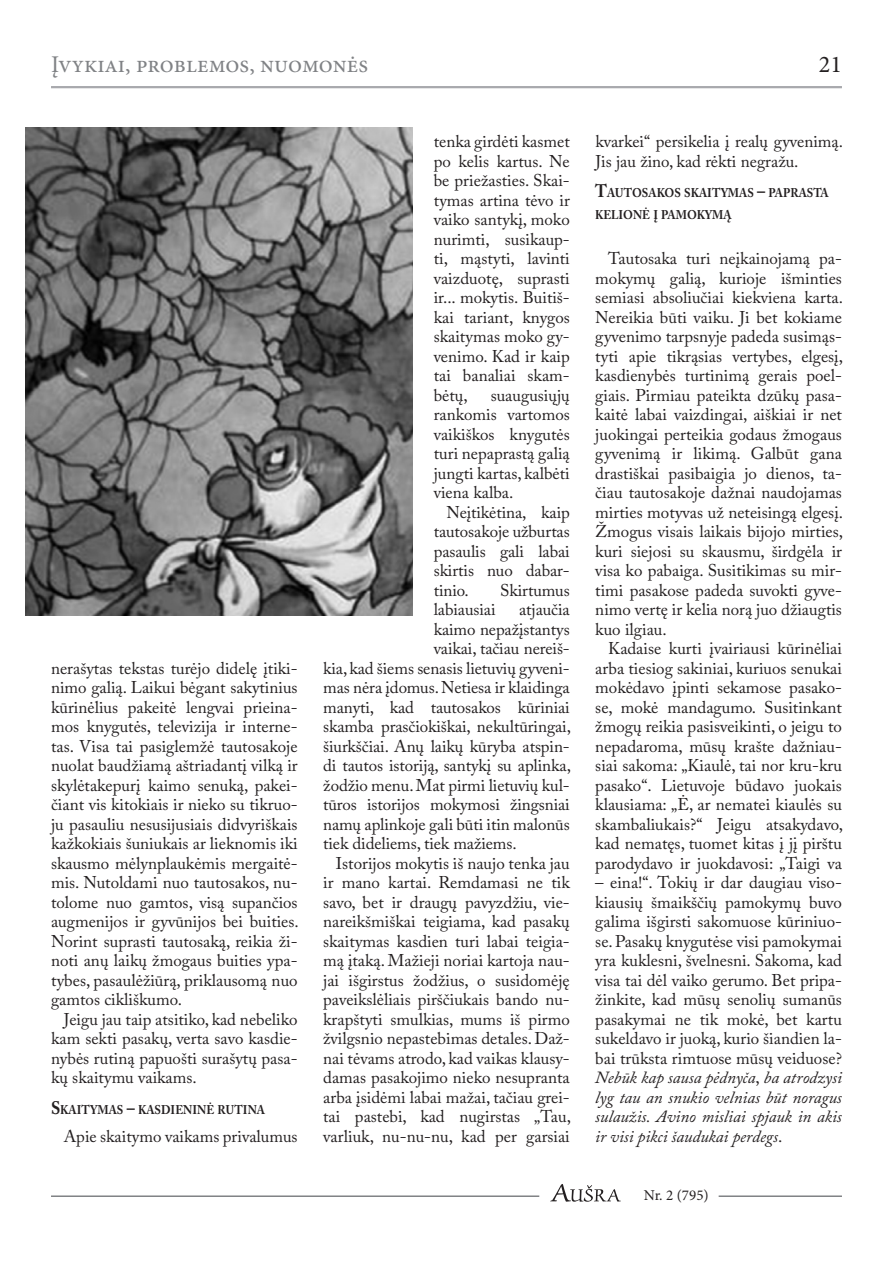
<style>
.page{position:relative;width:893px;height:1263px;background:#fff}
.page>*{position:absolute;margin:0;border:0;box-sizing:border-box;transform-origin:0 0}
.t1{font:24px "Minion Pro";color:#808285}
.t2{font:24px "Minion Pro";color:#231f20}
.t3{font:16.95px/19.5px "Adobe Caslon Pro";letter-spacing:-.005em;color:#231f20;text-align:justify}
.t4{font:16.95px "Adobe Caslon Pro";letter-spacing:-.035em;color:#231f20}
.t5{font:15px "Minion Pro";color:#231f20}
.t6{font:700 12.6px/21.6px "Adobe Caslon Pro";color:#231f20;scale:.9 1}
.s1{font-size:18px}
.s2{font-style:italic}
</style>
<div class="page">
<svg style="left:550px;top:1184px;width:71px;height:18px"></svg>
<hr style="left:51px;top:86px;width:791px;height:2px;background:#a8a9ad">
<hr style="left:719px;top:1195px;width:123px;height:2px;background:#808285">
<hr style="left:51px;top:1195px;width:488px;height:2px;background:#808285">
<img style="left:26px;top:128px;width:386px;height:487px">
<h1 class="t1" style="left:51px;top:48px;width:319px">Įvykiai, problemos, nuomonės</h1>
<h1 class="t2" style="left:819px;top:48px;width:25px">21</h1>
<p class="t3" style="left:51px;top:658px;width:249px">nerašytas tekstas turėjo didelę įtiki&shy;nimo galią. Laikui bėgant sakytinius kūrinėlius pakeitė lengvai prieina&shy;mos knygutės, televizija ir interne&shy;tas. Visa tai pasiglemžė tautosakoje nuolat baudžiamą aštriadantį vilką ir skylėtakepurį kaimo senuką, pakei&shy;čiant vis kitokiais ir nieko su tikruo&shy;ju pasauliu nesusijusiais didvyriškais kažkokiais šuniukais ar lieknomis iki skausmo mėlynplaukėmis mergaitė&shy;mis. Nutoldami nuo tautosakos, nu&shy;tolome nuo gamtos, visą supančios augmenijos ir gyvūnijos bei buities.<br>Norint suprasti tautosaką, reikia ži&shy;noti anų laikų žmogaus buities ypa&shy;tybes, pasaulėžiūrą, priklausomą nuo gamtos cikliškumo.</p>
<p class="t3" style="left:51px;top:1009px;width:248px;text-indent:13px">Jeigu jau taip atsitiko, kad nebeliko kam sekti pasakų, verta savo kasdie&shy;nybės rutiną papuošti surašytų pasa&shy;kų skaitymu vaikams.</p>
<p class="t6" style="left:51px;top:1099px;width:239px"><span class="s1">S</span>KAITYMAS <span class="s1">–</span> KASDIENINĖ RUTINA</p>
<p class="t3" style="left:64px;top:1126px;width:235px">Apie skaitymo vaikams privalumus</p>
<p class="t3" style="left:434px;top:131px;width:138px">tenka girdėti kasmet po kelis kartus. Ne be priežasties. Skai&shy;tymas artina tėvo ir vaiko santykį, moko nurimti, susikaup&shy;ti, mąstyti, lavinti vaizduotę, suprasti ir... mokytis. Buitiš&shy;kai tariant, knygos skaitymas moko gy&shy;venimo. Kad ir kaip tai banaliai skam&shy;bėtų,</p>
<p class="t3" style="left:434px;top:385px;width:138px;text-indent:57px">suaugusiųjų rankomis vartomos vaikiškos knygutės turi nepaprastą galią jungti kartas, kalbėti viena kalba.</p>
<p class="t3" style="left:434px;top:502px;width:138px;text-indent:13px">Neįtikėtina, kaip tautosakoje užburtas pasaulis gali labai skirtis nuo dabar&shy;tinio.</p>
<p class="t3" style="left:500px;top:580px;width:71px">Skirtumus</p>
<p class="t3" style="left:434px;top:599px;width:63px">labiausiai</p>
<p class="t3" style="left:519px;top:599px;width:52px">atjaučia</p>
<p class="t3" style="left:434px;top:619px;width:138px">kaimo nepažįstantys</p>
<p class="t3" style="left:434px;top:638px;width:138px">vaikai, tačiau nereiš-</p>
<p class="t3" style="left:323px;top:658px;width:248px">kia, kad šiems senasis lietuvių gyveni-</p>
<p class="t3" style="left:323px;top:677px;width:248px">mas nėra įdomus. Netiesa ir klaidinga</p>
<p class="t3" style="left:323px;top:697px;width:248px">manyti, kad tautosakos kūriniai</p>
<p class="t4" style="left:323px;top:716px;width:249px">skamba prasčiokiškai, nekultūringai,</p>
<p class="t3" style="left:323px;top:736px;width:248px">šiurkščiai. Anų laikų kūryba atspin-</p>
<p class="t3" style="left:323px;top:755px;width:249px">di tautos istoriją, santykį su aplinka,</p>
<p class="t3" style="left:323px;top:775px;width:248px">žodžio menu. Mat pirmi lietuvių kul-</p>
<p class="t3" style="left:323px;top:794px;width:248px">tūros istorijos mokymosi žingsniai</p>
<p class="t3" style="left:323px;top:814px;width:248px">namų aplinkoje gali būti itin malonūs</p>
<p class="t3" style="left:323px;top:833px;width:195px">tiek dideliems, tiek mažiems.</p>
<p class="t3" style="left:336px;top:853px;width:235px">Istorijos mokytis iš naujo tenka jau</p>
<p class="t3" style="left:323px;top:872px;width:249px">ir mano kartai. Remdamasi ne tik</p>
<p class="t3" style="left:323px;top:892px;width:248px">savo, bet ir draugų pavyzdžiu, vie-</p>
<p class="t3" style="left:323px;top:911px;width:248px">nareikšmiškai teigiama, kad pasakų</p>
<p class="t3" style="left:323px;top:931px;width:248px">skaitymas kasdien turi labai teigia-</p>
<p class="t3" style="left:323px;top:950px;width:248px">mą įtaką. Mažieji noriai kartoja nau-</p>
<p class="t3" style="left:323px;top:970px;width:248px">jai išgirstus žodžius, o susidomėję</p>
<p class="t3" style="left:323px;top:989px;width:248px">paveikslėliais pirščiukais bando nu-</p>
<p class="t3" style="left:323px;top:1009px;width:248px">krapštyti smulkias, mums iš pirmo</p>
<p class="t3" style="left:323px;top:1028px;width:248px">žvilgsnio nepastebimas detales. Daž-</p>
<p class="t3" style="left:323px;top:1048px;width:248px">nai tėvams atrodo, kad vaikas klausy-</p>
<p class="t3" style="left:323px;top:1067px;width:248px">damas pasakojimo nieko nesupranta</p>
<p class="t3" style="left:323px;top:1087px;width:248px">arba įsidėmi labai mažai, tačiau grei-</p>
<p class="t3" style="left:323px;top:1106px;width:249px">tai pastebi, kad nugirstas „Tau,</p>
<p class="t3" style="left:323px;top:1126px;width:248px">varliuk, nu-nu-nu, kad per garsiai</p>
<p class="t3" style="left:595px;top:131px;width:249px">kvarkei“ persikelia į realų gyvenimą.<br>Jis jau žino, kad rėkti negražu.</p>
<p class="t6" style="left:595px;top:182px;width:261px"><span class="s1">T</span>AUTOSAKOS SKAITYMAS <span class="s1">–</span> PAPRASTA<br>KELIONĖ Į PAMOKYMĄ</p>
<p class="t3" style="left:595px;top:248px;width:249px;text-indent:13px">Tautosaka turi neįkainojamą pa&shy;mokymų galią, kurioje išminties semiasi absoliučiai kiekviena karta.<br>Nereikia būti vaiku. Ji bet kokiame gyvenimo tarpsnyje padeda susimąs&shy;tyti apie tikrąsias vertybes, elgesį, kasdienybės turtinimą gerais poel&shy;giais. Pirmiau pateikta dzūkų pasa&shy;kaitė labai vaizdingai, aiškiai ir net juokingai perteikia godaus žmogaus gyvenimą ir likimą. Galbūt gana drastiškai pasibaigia jo dienos, ta&shy;čiau tautosakoje dažnai naudojamas mirties motyvas už neteisingą elgesį.<br>Žmogus visais laikais bijojo mirties, kuri siejosi su skausmu, širdgėla ir visa ko pabaiga. Susitikimas su mir&shy;timi pasakose padeda suvokti gyve&shy;nimo vertę ir kelia norą juo džiaugtis kuo ilgiau.</p>
<p class="t3" style="left:595px;top:638px;width:249px;text-indent:13px">Kadaise kurti įvairiausi kūrinėliai arba tiesiog sakiniai, kuriuos senukai mokėdavo įpinti sekamose pasako&shy;se, mokė mandagumo. Susitinkant žmogų reikia pasisveikinti, o jeigu to nepadaroma, mūsų krašte dažniau&shy;siai sakoma: „Kiaulė, tai nor kru-kru pasako“. Lietuvoje būdavo juokais klausiama: „Ė, ar nematei kiaulės su skambaliukais?“ Jeigu atsakydavo, kad nematęs, tuomet kitas į jį pirštu parodydavo ir juokdavosi: „Taigi va</p>
<p class="t3" style="left:595px;top:872px;width:248px">– eina!“. Tokių ir dar daugiau viso&shy;kiausių šmaikščių pamokymų buvo galima išgirsti sakomuose kūriniuo&shy;se. Pasakų knygutėse visi pamokymai yra kuklesni, švelnesni. Sakoma, kad visa tai dėl vaiko gerumo. Bet pripa&shy;žinkite, kad mūsų senolių sumanūs pasakymai ne tik mokė, bet kartu sukeldavo ir juoką, kurio šiandien la&shy;bai trūksta rimtuose mūsų veiduose?<br><span class="s2">Nebūk kap sausa pėdnyča</span>, <span class="s2">ba atrodzysi lyg tau an snukio velnias būt noragus sulaužis. Avino misliai spjauk in akis ir visi pikci šaudukai perdegs</span>.</p>
<p class="t5" style="left:644px;top:1185px;width:66px">Nr. 2 (795)</p>
</div>
